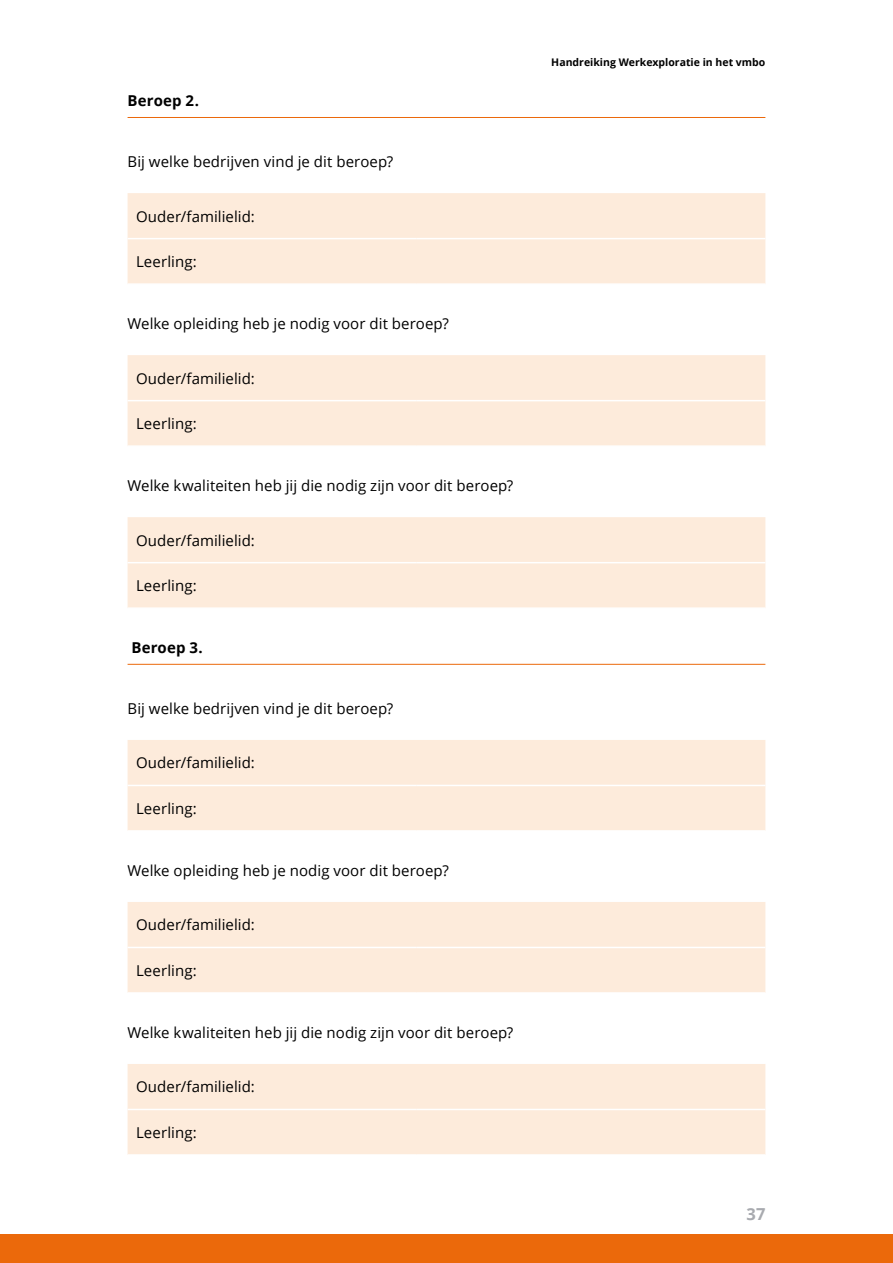
<style>
.page{position:relative;width:893px;height:1263px;background:#fff}
.page>*{position:absolute;margin:0;border:0;box-sizing:border-box;transform-origin:0 0}
.t1{font:700 16.5px "Open Sans";color:#a8aaaf}
.t2{font:15px "Open Sans";letter-spacing:.005em;color:#000}
.t3{font:700 15px "Open Sans";letter-spacing:.01em;color:#000}
.t4{font:700 10.5px "Open Sans";color:#000}
</style>
<div class="page">
<div style="left:0;top:1234px;width:893px;height:29px;background:#eb690b"></div>
<hr style="left:128px;top:117px;width:637px;height:1px;background:#eb690b">
<hr style="left:128px;top:664px;width:637px;height:1px;background:#eb690b">
<div style="left:128px;top:193px;width:637px;height:90px;background:#fdebdb"></div>
<hr style="left:128px;top:238px;width:289px;height:1px;background:#fff">
<hr style="left:417px;top:238px;width:348px;height:1px;background:#fff">
<div style="left:128px;top:355px;width:637px;height:90px;background:#fdebdb"></div>
<hr style="left:128px;top:400px;width:289px;height:1px;background:#fff">
<hr style="left:417px;top:400px;width:348px;height:1px;background:#fff">
<div style="left:128px;top:517px;width:637px;height:90px;background:#fdebdb"></div>
<hr style="left:128px;top:562px;width:289px;height:1px;background:#fff">
<hr style="left:417px;top:562px;width:348px;height:1px;background:#fff">
<div style="left:128px;top:740px;width:637px;height:90px;background:#fdebdb"></div>
<hr style="left:128px;top:785px;width:289px;height:1px;background:#fff">
<hr style="left:417px;top:785px;width:348px;height:1px;background:#fff">
<div style="left:128px;top:902px;width:637px;height:90px;background:#fdebdb"></div>
<hr style="left:128px;top:947px;width:289px;height:1px;background:#fff">
<hr style="left:417px;top:947px;width:348px;height:1px;background:#fff">
<div style="left:128px;top:1064px;width:637px;height:90px;background:#fdebdb"></div>
<hr style="left:128px;top:1109px;width:289px;height:1px;background:#fff">
<hr style="left:417px;top:1109px;width:348px;height:1px;background:#fff">
<p class="t3" style="left:128px;top:90px;width:73px">Beroep 2.</p>
<p class="t2" style="left:128px;top:151px;width:267px">Bij welke bedrijven vind je dit beroep?</p>
<p class="t2" style="left:136px;top:206px;width:120px">Ouder/familielid:</p>
<p class="t2" style="left:136px;top:251px;width:62px">Leerling:</p>
<p class="t2" style="left:128px;top:313px;width:323px">Welke opleiding heb je nodig voor dit beroep?</p>
<p class="t2" style="left:136px;top:368px;width:120px">Ouder/familielid:</p>
<p class="t2" style="left:136px;top:413px;width:62px">Leerling:</p>
<p class="t2" style="left:128px;top:475px;width:387px">Welke kwaliteiten heb jij die nodig zijn voor dit beroep?</p>
<p class="t2" style="left:136px;top:530px;width:120px">Ouder/familielid:</p>
<p class="t2" style="left:136px;top:575px;width:62px">Leerling:</p>
<p class="t3" style="left:131px;top:637px;width:73px">Beroep 3.</p>
<p class="t2" style="left:128px;top:698px;width:267px">Bij welke bedrijven vind je dit beroep?</p>
<p class="t2" style="left:136px;top:753px;width:120px">Ouder/familielid:</p>
<p class="t2" style="left:136px;top:798px;width:62px">Leerling:</p>
<p class="t2" style="left:128px;top:860px;width:323px">Welke opleiding heb je nodig voor dit beroep?</p>
<p class="t2" style="left:136px;top:915px;width:120px">Ouder/familielid:</p>
<p class="t2" style="left:136px;top:960px;width:62px">Leerling:</p>
<p class="t2" style="left:128px;top:1022px;width:387px">Welke kwaliteiten heb jij die nodig zijn voor dit beroep?</p>
<p class="t2" style="left:136px;top:1077px;width:120px">Ouder/familielid:</p>
<p class="t2" style="left:136px;top:1122px;width:62px">Leerling:</p>
<p class="t4" style="left:551px;top:54px;width:216px">Handreiking Werkexploratie in het vmbo</p>
<p class="t1" style="left:747px;top:1202px;width:20px">37</p>
</div>
